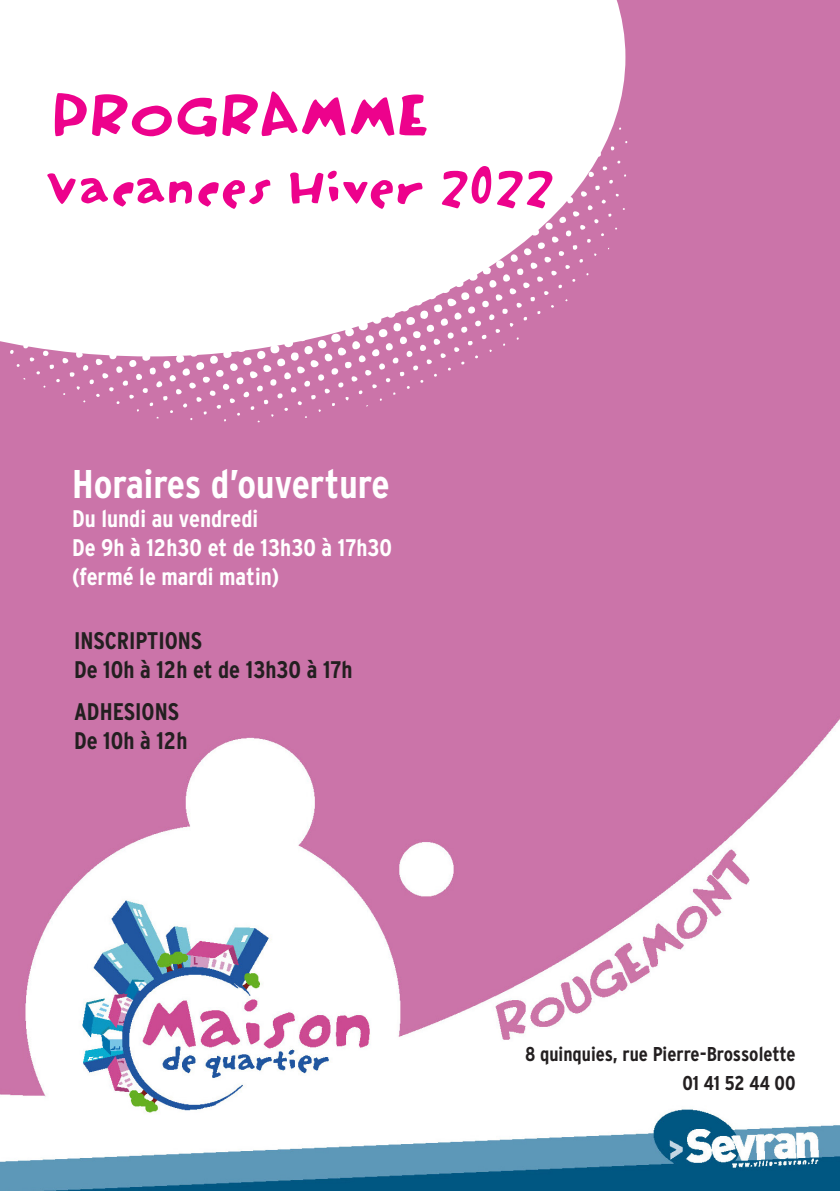
<style>
.page{position:relative;width:840px;height:1191px;background:#fff}
.page>*{position:absolute;margin:0;border:0;box-sizing:border-box;transform-origin:0 0}
.t1{font:60px "Hasty Pudding";letter-spacing:.04em;color:#ed028c}
.t2{font:50px "Hasty Pudding";letter-spacing:.04em;color:#ed028c}
.t3{font:700 condensed 40px "Interstate";color:#fff}
.t4{font:700 condensed 24px/28.8px "Interstate";color:#fff}
.t5{font:700 condensed 24px "Interstate";color:#231f20}
.t6{font:700 condensed 20px "Interstate";color:#231f20}
</style>
<div class="page">
<img style="left:0;top:0;width:839px;height:1191px">
<svg style="left:0;top:0;width:627px;height:423px;background:#cd7bad"></svg>
<svg style="left:0;top:0;width:625px;height:356px"></svg>
<p class="t1" style="left:54px;top:85px;width:377px">PROGRAMME</p>
<p class="t2" style="left:48px;top:161px;width:508px">Vacances Hiver 2022</p>
<p class="t3" style="left:72px;top:462px;width:319px">Horaires d’ouverture</p>
<p class="t4" style="left:72px;top:504px;width:187px">Du lundi au vendredi</p>
<p class="t4" style="left:72px;top:533px;width:321px">De 9h à 12h30 et de 13h30 à 17h30 (fermé le mardi matin)</p>
<p class="t5" style="left:74px;top:627px;width:130px">INSCRIPTIONS</p>
<p class="t5" style="left:74px;top:656px;width:280px">De 10h à 12h et de 13h30 à 17h</p>
<p class="t5" style="left:74px;top:698px;width:106px">ADHESIONS</p>
<p class="t5" style="left:74px;top:727px;width:115px">De 10h à 12h</p>
<p class="t6" style="left:525px;top:1042px;width:272px">8 quinquies, rue Pierre-Brossolette</p>
<p class="t6" style="left:682px;top:1071px;width:115px">01 41 52 44 00</p>
</div>
